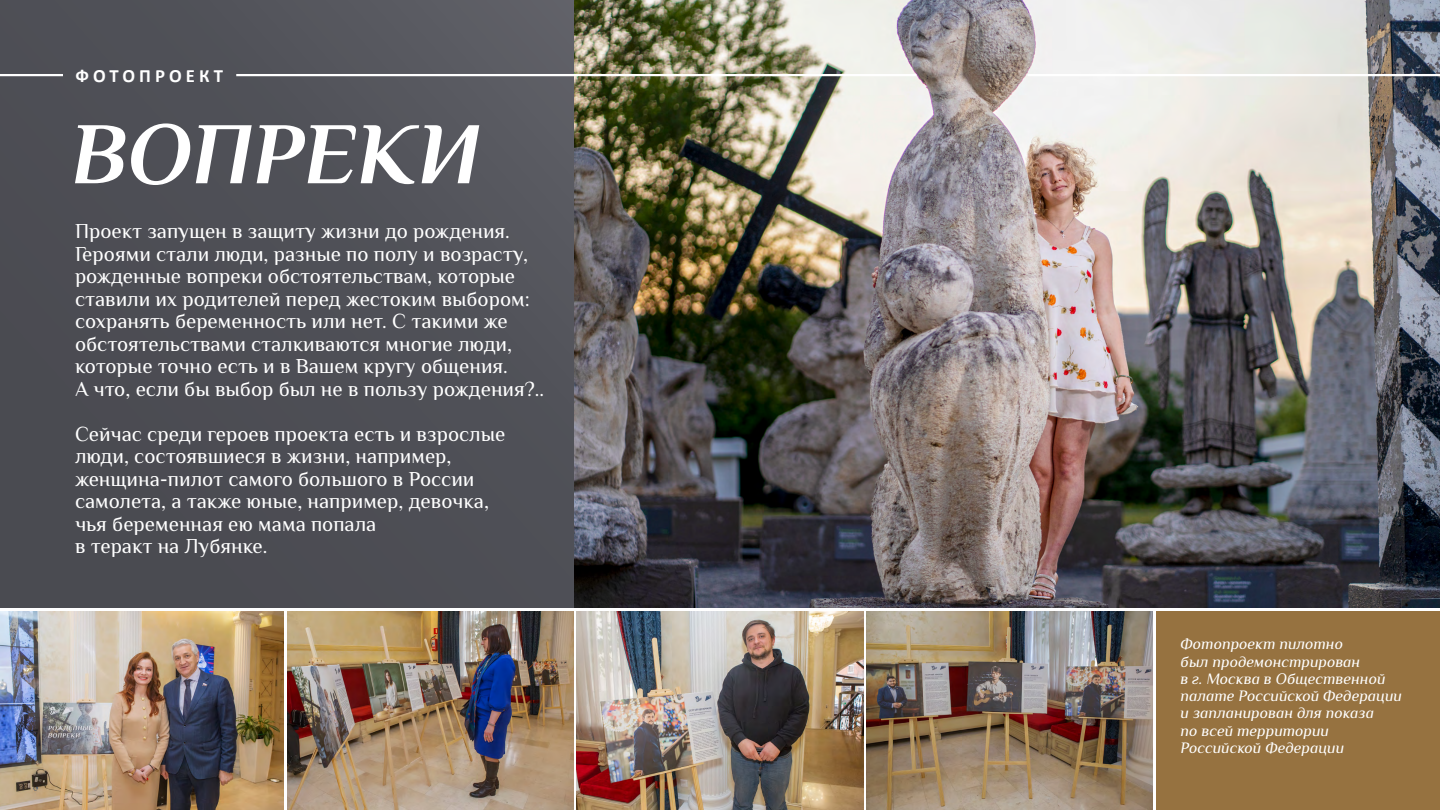
<style>
.page{position:relative;width:1440px;height:810px;background:#fff}
.page>*{position:absolute;margin:0;border:0;box-sizing:border-box;transform-origin:0 0}
.t1{font:italic 700 87.9px "Philosopher";color:#fff}
.t2{font:21px/22.5px "Philosopher";color:#fff}
.t3{font:700 18.75px "Calibri";letter-spacing:.22em;color:#fff}
.t4{font:italic 15.75px/17.2px "Philosopher";color:#fff}
</style>
<div class="page">
<img style="left:573px;top:0;width:867px;height:607px">
<div style="left:1157px;top:611px;width:283px;height:199px;background:#967240"></div>
<div style="left:0;top:0;width:573px;height:607px;background:#4e4f56"></div>
<img style="left:867px;top:611px;width:286px;height:199px">
<img style="left:287px;top:611px;width:286px;height:199px">
<img style="left:577px;top:611px;width:286px;height:199px">
<img style="left:0;top:611px;width:283px;height:199px">
<hr style="left:0;top:74px;width:63px;height:2px;background:#fff">
<hr style="left:236px;top:74px;width:680px;height:2px;background:#fff">
<hr style="left:1027px;top:74px;width:413px;height:2px;background:#fff">
<p class="t3" style="left:75px;top:64px;width:149px">ФОТОПРОЕКТ</p>
<h1 class="t1" style="left:71px;top:94px;width:411px">ВОПРЕКИ</h1>
<p class="t2" style="left:75px;top:220px;width:471px">Проект запущен в защиту жизни до рождения.<br>Героями стали люди, разные по полу и возрасту, рожденные вопреки обстоятельствам, которые ставили их родителей перед жестоким выбором: сохранять беременность или нет. С такими же обстоятельствами сталкиваются многие люди, которые точно есть и в Вашем кругу общения.<br>А что, если бы выбор был не в пользу рождения?..</p>
<p class="t2" style="left:75px;top:423px;width:432px">Сейчас среди героев проекта есть и взрослые люди, состоявшиеся в жизни, например, женщина-пилот самого большого в России самолета, а также юные, например, девочка, чья беременная ею мама попала<br>в теракт на Лубянке.</p>
<p class="t4" style="left:1181px;top:636px;width:223px">Фотопроект пилотно<br>был продемонстрирован<br>в г. Москва в Общественной палате Российской Федерации и запланирован для показа<br>по всей территории<br>Российской Федерации</p>
</div>
